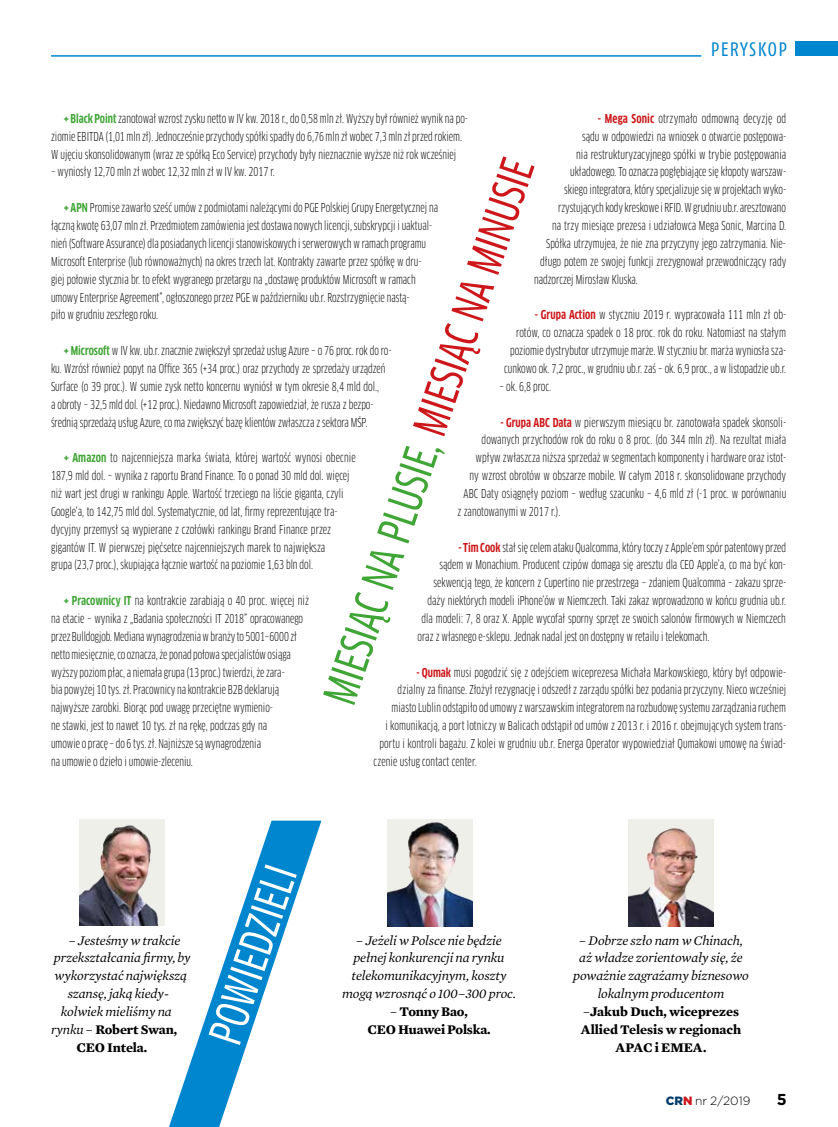
<style>
.page{position:relative;width:838px;height:1127px;background:#fff}
.page>*{position:absolute;margin:0;border:0;box-sizing:border-box;transform-origin:0 0}
.t1{font:43.8px "Clan Pro Cond News";color:#3fa535}
.t2{font:43.8px "Clan Pro Cond News";color:#fff}
.t3{font:condensed 19.5px "Fago Pro";letter-spacing:.075em;color:#0086ce}
.t4{font:700 15.75px "Gotham Pl";color:#000}
.t5{font:italic 13.5px/17.9px "Mercury Text Pl G1";letter-spacing:-.01em;color:#000;text-align:center}
.t6{font:700 13.5px/17.9px "Mercury Text Pl G1";letter-spacing:-.01em;color:#000;text-align:center}
.t7{font:condensed 12px/17.9px "Clan Pro";color:#000}
.t8{font:300 12px "Gotham Pl";color:#000}
.s1{font-weight:700;color:#3fa535}
.s2{font-weight:700;color:#cd171a}
.s3{color:#cd171a}
.s4{font-weight:400;font-style:italic}
.s5{font-weight:700;font-style:normal}
.s6{font-weight:900;color:#003b6c}
.s7{font-weight:900;color:#cd171a}
</style>
<div class="page">
<hr style="left:51px;top:55px;width:650px;height:2px;background:#0086ce">
<div style="left:796px;top:41px;width:42px;height:14px;background:#0086ce"></div>
<img style="left:79px;top:819px;width:85px;height:106px">
<img style="left:387px;top:820px;width:85px;height:106px">
<img style="left:628px;top:820px;width:85px;height:106px">
<svg style="left:169px;top:820px;width:152px;height:307px"></svg>
<h2 class="t3" style="left:710px;top:38px;width:78px">PERYSKOP</h2>
<p class="t7" style="left:51px;top:110px;width:418px;text-indent:13px"><span class="s1">+ Black Point</span> zanotował wzrost zysku netto w IV kw. 2018 r., do 0,58 mln zł. Wyższy był również wynik na po&shy;ziomie EBITDA (1,01 mln zł). Jednocześnie przychody spółki spadły do 6,76 mln zł wobec 7,3 mln zł przed rokiem.<br>W ujęciu skonsolidowanym (wraz ze spółką Eco Service) przychody były nieznacznie wyższe niż rok wcześniej</p>
<p class="t7" style="left:51px;top:163px;width:225px">– wyniosły 12,70 mln zł wobec 12,32 mln zł w IV kw. 2017 r.</p>
<p class="t7" style="left:51px;top:199px;width:389px;text-indent:13px"><span class="s1">+ APN</span> Promise zawarło sześć umów z podmiotami należącymi do PGE Polskiej Grupy Energetycznej na łączną kwotę 63,07 mln zł. Przedmiotem zamówienia jest dostawa nowych licencji, subskrypcji i uaktual&shy;nień (Software Assurance) dla posiadanych licencji stanowiskowych i serwerowych w ramach programu Microsoft Enterprise (lub równoważnych) na okres trzech lat. Kontrakty zawarte przez spółkę w dru-<br>giej połowie stycznia br. to efekt wygranego przetargu na „dostawę produktów Microsoft w ramach umowy Enterprise Agreement”, ogłoszonego przez PGE w październiku ub.r. Rozstrzygnięcie nastą-<br>piło w grudniu zeszłego roku.</p>
<p class="t7" style="left:51px;top:342px;width:342px;text-indent:13px"><span class="s1">+ Microsoft</span> w IV kw. ub.r. znacznie zwiększył sprzedaż usług Azure – o 76 proc. rok do ro&shy;ku. Wzrósł również popyt na Office 365 (+34 proc.) oraz przychody ze sprzedaży urządzeń Surface (o 39 proc.). W sumie zysk netto koncernu wyniósł w tym okresie 8,4 mld dol.,<br>a obroty – 32,5 mld dol. (+12 proc.). Niedawno Microsoft zapowiedział, że rusza z bezpo&shy;średnią sprzedażą usług Azure, co ma zwiększyć bazę klientów zwłaszcza z sektora MŚP.</p>
<p class="t7" style="left:51px;top:449px;width:306px;text-indent:13px"><span class="s1">+ Amazon</span> to najcenniejsza marka świata, której wartość wynosi obecnie 187,9 mld dol. – wynika z raportu Brand Finance. To o ponad 30 mld dol. więcej niż wart jest drugi w rankingu Apple. Wartość trzeciego na liście giganta, czyli Google’a, to 142,75 mld dol. Systematycznie, od lat, firmy reprezentujące tra&shy;dycyjny przemysł są wypierane z czołówki rankingu Brand Finance przez gigantów IT. W pierwszej pięćsetce najcenniejszych marek to największa<br>grupa (23,7 proc.), skupiająca łącznie wartość na poziomie 1,63 bln dol.</p>
<p class="t7" style="left:51px;top:592px;width:259px;text-indent:13px"><span class="s1">+ Pracownicy IT</span> na kontrakcie zarabiają o 40 proc. więcej niż na etacie – wynika z „Badania społeczności IT 2018” opracowanego przez Bulldogjob. Mediana wynagrodzenia w branży to 5001–6000 zł netto miesięcznie, co oznacza, że ponad połowa specjalistów osiąga wyższy poziom płac, a niemała grupa (13 proc.) twierdzi, że zara-<br>bia powyżej 10 tys. zł. Pracownicy na kontrakcie B2B deklarują najwyższe zarobki. Biorąc pod uwagę przeciętne wymienio-<br>ne stawki, jest to nawet 10 tys. zł na rękę, podczas gdy na<br>umowie o pracę – do 6 tys. zł. Najniższe są wynagrodzenia<br>na umowie o dzieło i umowie-zleceniu.</p>
<p class="t7" style="left:598px;top:110px;width:190px"><span class="s2">- Mega Sonic</span> otrzymało odmowną decyzję od</p>
<p class="t7" style="left:582px;top:127px;width:206px">sądu w odpowiedzi na wniosek o otwarcie postępowa-</p>
<p class="t7" style="left:576px;top:145px;width:212px">nia restrukturyzacyjnego spółki w trybie postępowania</p>
<p class="t7" style="left:570px;top:163px;width:217px">układowego. To oznacza pogłębiające się kłopoty warszaw-</p>
<p class="t7" style="left:564px;top:181px;width:223px">skiego integratora, który specjalizuje się w projektach wyko-</p>
<p class="t7" style="left:558px;top:199px;width:229px">rzystujących kody kreskowe i RFID. W grudniu ub.r. aresztowano</p>
<p class="t7" style="left:552px;top:217px;width:236px">na trzy miesiące prezesa i udziałowca Mega Sonic, Marcina D.</p>
<p class="t7" style="left:546px;top:235px;width:241px">Spółka utrzymujea, że nie zna przyczyny jego zatrzymania. Nie-</p>
<p class="t7" style="left:540px;top:252px;width:248px">długo potem ze swojej funkcji zrezygnował przewodniczący rady</p>
<p class="t7" style="left:534px;top:270px;width:105px">nadzorczej Mirosław Kluska.</p>
<p class="t7" style="left:504px;top:306px;width:284px;text-align:right"><span class="s2">- Grupa Action</span> w styczniu 2019 r. wypracowała 111 mln zł ob-<br>rotów, co oznacza spadek o 18 proc. rok do roku. Natomiast na stałym poziomie dystrybutor utrzymuje marże. W styczniu br. marża wyniosła sza&shy;cunkowo ok. 7,2 proc., w grudniu ub.r. zaś – ok. 6,9 proc., a w listopadzie ub.r.</p>
<p class="t7" style="left:499px;top:377px;width:53px">– ok. 6,8 proc.</p>
<p class="t7" style="left:500px;top:413px;width:287px"><span class="s2">- Grupa ABC Data</span> w pierwszym miesiącu br. zanotowała spadek skonsoli-</p>
<p class="t7" style="left:481px;top:431px;width:306px">dowanych przychodów rok do roku o 8 proc. (do 344 mln zł). Na rezultat miała</p>
<p class="t7" style="left:475px;top:449px;width:312px">wpływ zwłaszcza niższa sprzedaż w segmentach komponenty i hardware oraz istot-</p>
<p class="t7" style="left:469px;top:467px;width:318px">ny wzrost obrotów w obszarze mobile. W całym 2018 r. skonsolidowane przychody</p>
<p class="t7" style="left:463px;top:485px;width:324px">ABC Daty osiągnęły poziom – według szacunku – 4,6 mld zł (-1 proc. w porównaniu</p>
<p class="t7" style="left:457px;top:502px;width:104px">z zanotowanymi w 2017 r.).</p>
<p class="t7" style="left:458px;top:538px;width:329px"><span class="s2">- Tim Cook</span> stał się celem ataku Qualcomma, który toczy z Apple’em spór patentowy przed</p>
<p class="t7" style="left:439px;top:556px;width:348px">sądem w Monachium. Producent czipów domaga się aresztu dla CEO Apple’a, co ma być kon-</p>
<p class="t7" style="left:433px;top:574px;width:354px">sekwencją tego, że koncern z Cupertino nie przestrzega – zdaniem Qualcomma – zakazu sprze-</p>
<p class="t7" style="left:427px;top:592px;width:360px">daży niektórych modeli iPhone’ów w Niemczech. Taki zakaz wprowadzono w końcu grudnia ub.r.</p>
<p class="t7" style="left:421px;top:610px;width:366px">dla modeli: 7, 8 oraz X. Apple wycofał sporny sprzęt ze swoich salonów firmowych w Niemczech</p>
<p class="t7" style="left:417px;top:627px;width:293px">oraz z własnego e-sklepu. Jednak nadal jest on dostępny w retailu i telekomach.</p>
<p class="t7" style="left:416px;top:663px;width:371px"><span class="s2">- Qumak</span> musi pogodzić się z odejściem wiceprezesa Michała Markowskiego, który był odpowie-</p>
<p class="t7" style="left:397px;top:681px;width:390px">dzialny za finanse. Złożył rezygnację i odszedł z zarządu spółki bez podania przyczyny. Nieco wcześniej</p>
<p class="t7" style="left:391px;top:699px;width:396px">miasto Lublin odstąpiło od umowy z warszawskim integratorem na rozbudowę systemu zarządzania ruchem</p>
<p class="t7" style="left:385px;top:717px;width:402px">i komunikacją, a port lotniczy w Balicach odstąpił od umów z 2013 r. i 2016 r. obejmujących system trans-</p>
<p class="t7" style="left:379px;top:735px;width:408px">portu i kontroli bagażu. Z kolei w grudniu ub.r. Energa Operator wypowiedział Qumakowi umowę na świad-</p>
<p class="t7" style="left:373px;top:752px;width:105px">czenie usług contact center.</p>
<h1 class="t1" style="left:313px;top:694px;width:573px;rotate:-71deg">MIESIĄC NA PLUSIE, <span class="s3">MIESIĄC NA MINUSIE</span></h1>
<p class="t5" style="left:69px;top:931px;width:113px">– Jesteśmy w trakcie</p>
<p class="t5" style="left:54px;top:949px;width:138px">przekształcania firmy, by</p>
<p class="t5" style="left:55px;top:966px;width:134px">wykorzystać największą</p>
<p class="t5" style="left:68px;top:984px;width:103px">szansę, jaką kiedy-</p>
<p class="t5" style="left:61px;top:1002px;width:112px">kolwiek mieliśmy na</p>
<p class="t6" style="left:51px;top:1020px;width:127px"><span class="s4">rynku –</span> Robert Swan,</p>
<p class="t6" style="left:76px;top:1038px;width:72px">CEO Intela.</p>
<h1 class="t2" style="left:199px;top:1034px;width:187px;rotate:-71deg">PowIEdzIELI</h1>
<p class="t5" style="left:342px;top:931px;width:176px">– Jeżeli w Polsce nie będzie pełnej konkurencji na rynku telekomunikacyjnym, koszty mogą wzrosnąć o 100–300 proc.</p>
<p class="t6" style="left:367px;top:1002px;width:125px"><span class="s4">–</span> Tonny Bao,<br>CEO Huawei Polska.</p>
<p class="t5" style="left:573px;top:931px;width:177px">– Dobrze szło nam w Chinach, aż władze zorientowały się, że poważnie zagrażamy biznesowo lokalnym producentom<br>–<span class="s5">Jakub Duch, wiceprezes<br>Allied Telesis w regionach<br>APAC i EMEA.</span></p>
<p class="t8" style="left:665px;top:1093px;width:86px"><span class="s6">CR</span><span class="s7">N</span> nr 2/2019</p>
<h3 class="t4" style="left:777px;top:1089px;width:11px">5</h3>
</div>
